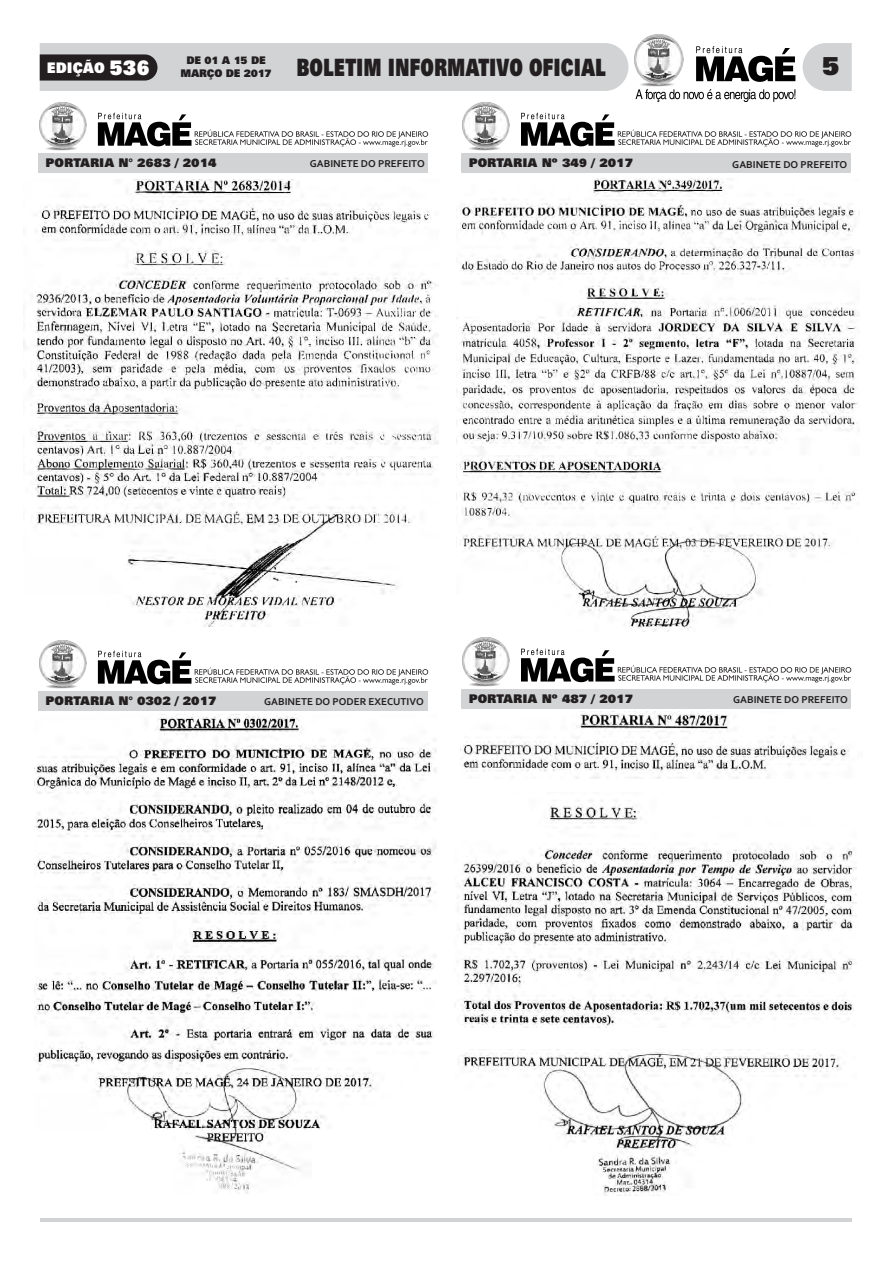
<style>
.page{position:relative;width:893px;height:1263px;background:#fff}
.page>*{position:absolute;margin:0;border:0;box-sizing:border-box;transform-origin:0 0}
.t1{font:900 25.65px "Zurich BT";color:#231f20}
.t2{font:900 24px "Zurich BT";color:#231f20;scale:.71 1}
.t3{font:900 14.7px "Zurich BT";color:#fff;scale:.92 1}
.t4{font:900 12px "Zurich BT";color:#231f20}
.t5{font:700 10.5px "Corbel";color:#231f20}
.t6{font:900 10.5px "Zurich BT";letter-spacing:-.02em;color:#231f20;scale:.96 1}
.s1{font-size:20.7px}
</style>
<div class="page">
<hr style="left:40px;top:1218px;width:812px;height:4px;background:#d1d3d4">
<svg style="left:803px;top:43px;width:49px;height:48px;background:#d5d7d8"></svg>
<img style="left:642px;top:85px;width:30px;height:2px">
<svg style="left:635px;top:89px;width:160px;height:13px"></svg>
<svg style="left:696px;top:46px;width:99px;height:36px"></svg>
<img style="left:634px;top:35px;width:50px;height:50px">
<img style="left:47px;top:149px;width:28px;height:2px">
<img style="left:39px;top:102px;width:47px;height:47px">
<img style="left:470px;top:149px;width:28px;height:2px">
<img style="left:462px;top:102px;width:47px;height:47px">
<img style="left:470px;top:685px;width:28px;height:2px">
<img style="left:462px;top:638px;width:47px;height:47px">
<div style="left:38px;top:153px;width:390px;height:20px;background:#d1d3d4"></div>
<div style="left:462px;top:153px;width:389px;height:20px;background:#d1d3d4"></div>
<div style="left:462px;top:689px;width:389px;height:19px;background:#d1d3d4"></div>
<svg style="left:98px;top:113px;width:330px;height:34px"></svg>
<svg style="left:521px;top:113px;width:330px;height:34px"></svg>
<svg style="left:521px;top:648px;width:330px;height:34px"></svg>
<img style="left:47px;top:687px;width:28px;height:2px">
<img style="left:39px;top:640px;width:47px;height:47px">
<div style="left:38px;top:691px;width:390px;height:19px;background:#d1d3d4"></div>
<svg style="left:98px;top:651px;width:330px;height:33px"></svg>
<img style="left:24px;top:179px;width:415px;height:447px">
<img style="left:35px;top:714px;width:401px;height:479px">
<img style="left:456px;top:179px;width:404px;height:452px">
<img style="left:461px;top:1052px;width:381px;height:143px">
<img style="left:454px;top:800px;width:402px;height:227px">
<img style="left:460px;top:712px;width:389px;height:66px">
<svg style="left:40px;top:43px;width:588px;height:48px;background:#bebfc0"></svg>
<p class="t6" style="left:186px;top:56px;width:84px">DE 01 A 15 DE</p>
<h3 class="t3" style="left:47px;top:62px;width:113px">EDIÇÃO <span class="s1">536</span></h3>
<p class="t6" style="left:180px;top:69px;width:97px">MARÇO DE 2017</p>
<h2 class="t2" style="left:296px;top:58px;width:437px">BOLETIM INFORMATIVO OFICIAL</h2>
<h1 class="t1" style="left:822px;top:55px;width:20px">5</h1>
<p class="t4" style="left:46px;top:158px;width:172px">PORTARIA N° 2683 / 2014</p>
<p class="t4" style="left:469px;top:158px;width:166px">PORTARIA Nº 349 / 2017</p>
<p class="t5" style="left:310px;top:159px;width:116px">GABINETE DO PREFEITO</p>
<p class="t5" style="left:732px;top:160px;width:116px">GABINETE DO PREFEITO</p>
<p class="t4" style="left:46px;top:696px;width:172px">PORTARIA N° 0302 / 2017</p>
<p class="t4" style="left:469px;top:694px;width:166px">PORTARIA Nº 487 / 2017</p>
<p class="t5" style="left:264px;top:697px;width:161px">GABINETE DO PODER EXECUTIVO</p>
<p class="t5" style="left:733px;top:695px;width:116px">GABINETE DO PREFEITO</p>
</div>
